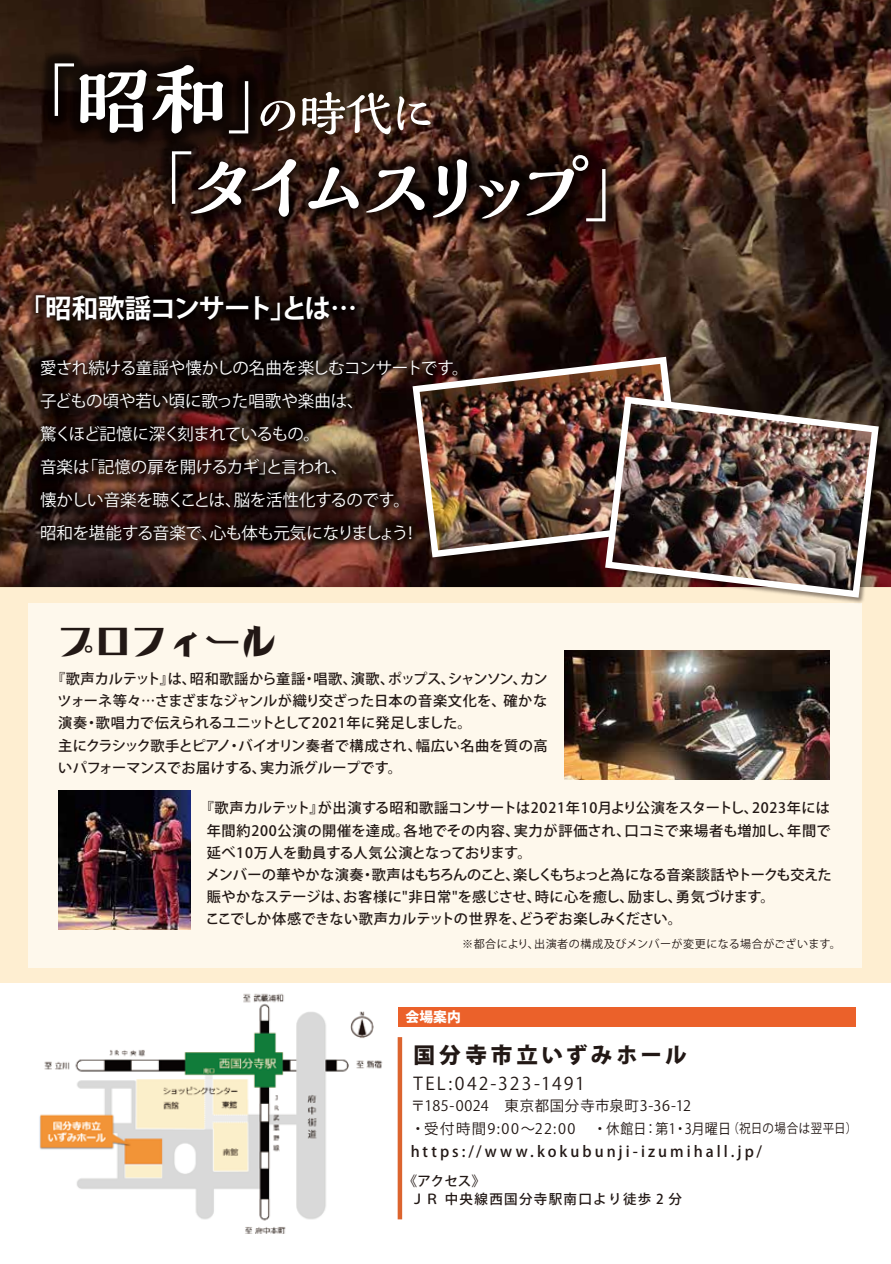
<style>
.page{position:relative;width:891px;height:1264px;background:#fff}
.page>*{position:absolute;margin:0;border:0;box-sizing:border-box;transform-origin:0 0}
.t1{font:33.15px "Shouwamodantai";letter-spacing:.1em;color:#221815}
.t2{font:700 26.55px "Koz Go Pro";letter-spacing:-.06em;color:#fff}
.t3{font:800 21.6px "Koz Go Pro";letter-spacing:.165em;color:#221815}
.t4{font:17.55px "Koz Go Pro";letter-spacing:.115em;color:#221815}
.t5{font:16.5px/33px "Koz Go Pro";letter-spacing:-.02em;color:#fff}
.t6{font:500 15px "Koz Go Pro";letter-spacing:.2em;color:#221815}
.t7{font:14.4px/22.5px "Koz Go Pro";letter-spacing:.045em;color:#221815}
.t8{font:500 14.25px/22.2px "Koz Go Pro";color:#221815}
.t9{font:800 13.8px "Koz Go Pro";color:#fff}
.t10{font:500 13.5px/18px "Koz Go Pr 6 N";letter-spacing:.1em;color:#221815}
.t11{font:11.1px "Koz Go Pro";letter-spacing:.05em;color:#221815}
.s1{font-size:12.9px}
</style>
<div class="page">
<div style="left:0;top:587px;width:891px;height:395px;background:#feeed1"></div>
<img style="left:0;top:0;width:891px;height:587px">
<img style="left:20px;top:278px;width:351px;height:63px">
<img style="left:27px;top:289px;width:335px;height:45px">
<img style="left:30px;top:345px;width:360px;height:212px">
<img style="left:35px;top:354px;width:355px;height:191px">
<div style="left:28px;top:603px;width:834px;height:365px;background:#fef8ec"></div>
<img style="left:58px;top:790px;width:133px;height:139px">
<img style="left:564px;top:650px;width:265px;height:130px">
<img style="left:390px;top:323px;width:326px;height:265px">
<svg style="left:412px;top:357px;width:274px;height:200px;background:#4d3833"></svg>
<img style="left:420px;top:364px;width:161px;height:186px">
<img style="left:581px;top:364px;width:310px;height:239px">
<img style="left:605px;top:396px;width:274px;height:201px">
<img style="left:612px;top:403px;width:260px;height:187px">
<img style="left:38px;top:47px;width:227px;height:103px">
<img style="left:44px;top:53px;width:215px;height:91px">
<svg style="left:55px;top:63px;width:168px;height:70px"></svg>
<svg style="left:229px;top:81px;width:19px;height:52px"></svg>
<svg style="left:260px;top:101px;width:35px;height:30px"></svg>
<svg style="left:302px;top:92px;width:89px;height:42px"></svg>
<svg style="left:397px;top:96px;width:34px;height:34px"></svg>
<img style="left:155px;top:135px;width:467px;height:103px">
<img style="left:161px;top:140px;width:455px;height:92px">
<svg style="left:172px;top:151px;width:74px;height:63px"></svg>
<svg style="left:252px;top:159px;width:44px;height:58px"></svg>
<svg style="left:308px;top:167px;width:51px;height:42px"></svg>
<svg style="left:366px;top:166px;width:59px;height:46px"></svg>
<svg style="left:433px;top:159px;width:34px;height:58px"></svg>
<svg style="left:479px;top:180px;width:40px;height:38px"></svg>
<svg style="left:526px;top:155px;width:79px;height:66px;background:#453533"></svg>
<img style="left:39px;top:993px;width:344px;height:240px">
<div style="left:398px;top:1007px;width:458px;height:20px;background:#eb612a"></div>
<hr style="left:398px;top:1037px;width:4px;height:182px;background:#dc642e">
<h2 class="t2" style="left:19px;top:291px;width:340px">「昭和歌謡コンサート」とは…</h2>
<p class="t5" style="left:40px;top:351px;width:430px">愛され続ける童謡や懐かしの名曲を楽しむコンサートです。子どもの頃や若い頃に歌った唱歌や楽曲は、<br>驚くほど記憶に深く刻まれているもの。<br>音楽は「記憶の扉を開けるカギ」と言われ、<br>懐かしい音楽を聴くことは、脳を活性化するのです。<br>昭和を堪能する音楽で、心も体も元気になりましょう！</p>
<h1 class="t1" style="left:60px;top:624px;width:217px">プロフィール</h1>
<p class="t8" style="left:58px;top:668px;width:492px;text-indent:-6px">『歌声カルテット』は、昭和歌謡から童謡・唱歌、演歌、ポップス、シャンソン、カンツォーネ等々…さまざまなジャンルが織り交ざった日本の音楽文化を、確かな演奏・歌唱力で伝えられるユニットとして2021年に発足しました。<br>主にクラシック歌手とピアノ・バイオリン奏者で構成され、幅広い名曲を質の高いパフォーマンスでお届けする、実力派グループです。</p>
<p class="t8" style="left:205px;top:797px;width:628px;text-indent:-6px">『歌声カルテット』が出演する昭和歌謡コンサートは2021年10月より公演をスタートし、2023年には年間約200公演の開催を達成。各地でその内容、実力が評価され、口コミで来場者も増加し、年間で延べ10万人を動員する人気公演となっております。<br>メンバーの華やかな演奏・歌声はもちろんのこと、楽しくもちょっと為になる音楽談話やトークも交えた賑やかなステージは、お客様に"非日常"を感じさせ、時に心を癒し、励まし、勇気づけます。<br>ここでしか体感できない歌声カルテットの世界を、どうぞお楽しみください。</p>
<p class="t11" style="left:462px;top:937px;width:380px">※都合により、出演者の構成及びメンバーが変更になる場合がございます。</p>
<p class="t9" style="left:406px;top:1008px;width:57px">会場案内</p>
<h3 class="t3" style="left:413px;top:1041px;width:275px">国分寺市立いずみホール</h3>
<p class="t4" style="left:413px;top:1071px;width:173px">TEL:042-323-1491</p>
<p class="t7" style="left:411px;top:1095px;width:448px">〒185-0024　東京都国分寺市泉町3-36-12<br>・受付時間9:00～22:00　・休館日：第1・3月曜日<span class="s1">（祝日の場合は翌平日）</span></p>
<p class="t6" style="left:411px;top:1141px;width:353px">https://www.kokubunji-izumihall.jp/</p>
<p class="t10" style="left:411px;top:1172px;width:273px;text-indent:-7px">《アクセス》<br>ＪＲ 中央線西国分寺駅南口より徒歩 2 分</p>
</div>
